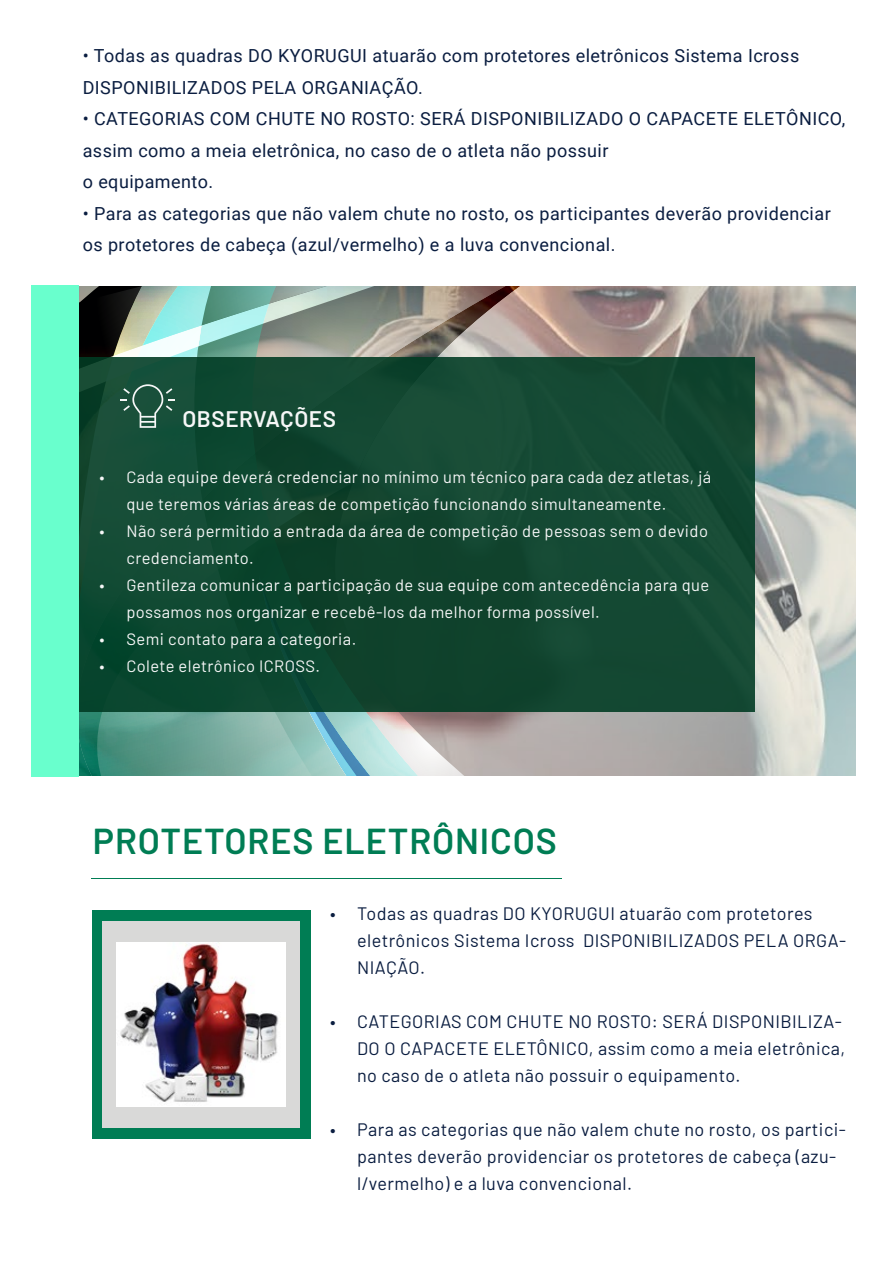
<style>
.page{position:relative;width:893px;height:1263px;background:#fff}
.page>*{position:absolute;margin:0;border:0;box-sizing:border-box;transform-origin:0 0}
.t1{font:600 36px "Barlow";letter-spacing:.025em;color:#007d54}
.t2{font:600 22.5px "Barlow";letter-spacing:.025em;color:#f6f7f7}
.t3{font:18px/27px "Barlow";letter-spacing:.025em;color:#0a1d40}
.t4{font:18px/31.5px "Roboto";letter-spacing:.025em;color:#0a1d40}
.t5{font:16.5px/27px "Barlow";letter-spacing:.025em;color:#f6f7f7}
</style>
<div class="page">
<svg style="left:836px;top:575px;width:20px;height:200px;background:#becdcb"></svg>
<svg style="left:753px;top:401px;width:83px;height:374px;background:#c1c6c1"></svg>
<svg style="left:753px;top:287px;width:103px;height:114px;background:#9a9893"></svg>
<svg style="left:574px;top:711px;width:179px;height:64px;background:#a8a6a4"></svg>
<svg style="left:79px;top:711px;width:495px;height:64px;background:#8eaea7"></svg>
<img style="left:79px;top:287px;width:674px;height:70px">
<div style="left:92px;top:910px;width:219px;height:229px;background:#007d54"></div>
<hr style="left:91px;top:878px;width:471px;height:1px;background:#007d54">
<div style="left:103px;top:921px;width:197px;height:206px;background:#d9d9d8"></div>
<img style="left:117px;top:942px;width:169px;height:164px">
<div style="left:52px;top:357px;width:703px;height:354px;background:#134832"></div>
<div style="left:31px;top:285px;width:48px;height:492px;background:#69ffcd"></div>
<svg style="left:120px;top:384px;width:55px;height:44px"></svg>
<p class="t4" style="left:83px;top:40px;width:718px">• Todas as quadras DO KYORUGUI atuarão com protetores eletrônicos Sistema Icross<br>DISPONIBILIZADOS PELA ORGANIAÇÃO.</p>
<p class="t4" style="left:83px;top:103px;width:764px">• CATEGORIAS COM CHUTE NO ROSTO: SERÁ DISPONIBILIZADO O CAPACETE ELETÔNICO, assim como a meia eletrônica, no caso de o atleta não possuir<br>o equipamento.</p>
<p class="t4" style="left:83px;top:197px;width:750px">• Para as categorias que não valem chute no rosto, os participantes deverão providenciar os protetores de cabeça (azul/vermelho) e a luva convencional.</p>
<h2 class="t2" style="left:182px;top:402px;width:155px">OBSERVAÇÕES</h2>
<p class="t5" style="left:126px;top:462px;width:586px;text-indent:-27px">• Cada equipe deverá credenciar no mínimo um técnico para cada dez atletas, já que teremos várias áreas de competição funcionando simultaneamente.</p>
<p class="t5" style="left:126px;top:516px;width:583px;text-indent:-27px">• Não será permitido a entrada da área de competição de pessoas sem o devido credenciamento.</p>
<p class="t5" style="left:126px;top:570px;width:584px;text-indent:-27px">• Gentileza comunicar a participação de sua equipe com antecedência para que possamos nos organizar e recebê-los da melhor forma possível.</p>
<p class="t5" style="left:99px;top:624px;width:258px">• Semi contato para a categoria.</p>
<p class="t5" style="left:99px;top:651px;width:222px">• Colete eletrônico ICROSS.</p>
<h1 class="t1" style="left:93px;top:814px;width:466px">PROTETORES ELETRÔNICOS</h1>
<p class="t3" style="left:357px;top:898px;width:490px;text-indent:-27px">• Todas as quadras DO KYORUGUI atuarão com protetores eletrônicos Sistema Icross DISPONIBILIZADOS PELA ORGA-<br>NIAÇÃO.</p>
<p class="t3" style="left:357px;top:1006px;width:490px;text-indent:-27px">• CATEGORIAS COM CHUTE NO ROSTO: SERÁ DISPONIBILIZA-<br>DO O CAPACETE ELETÔNICO, assim como a meia eletrônica, no caso de o atleta não possuir o equipamento.</p>
<p class="t3" style="left:357px;top:1114px;width:490px;text-indent:-27px">• Para as categorias que não valem chute no rosto, os partici&shy;pantes deverão providenciar os protetores de cabeça (azu&shy;l/vermelho) e a luva convencional.</p>
</div>
